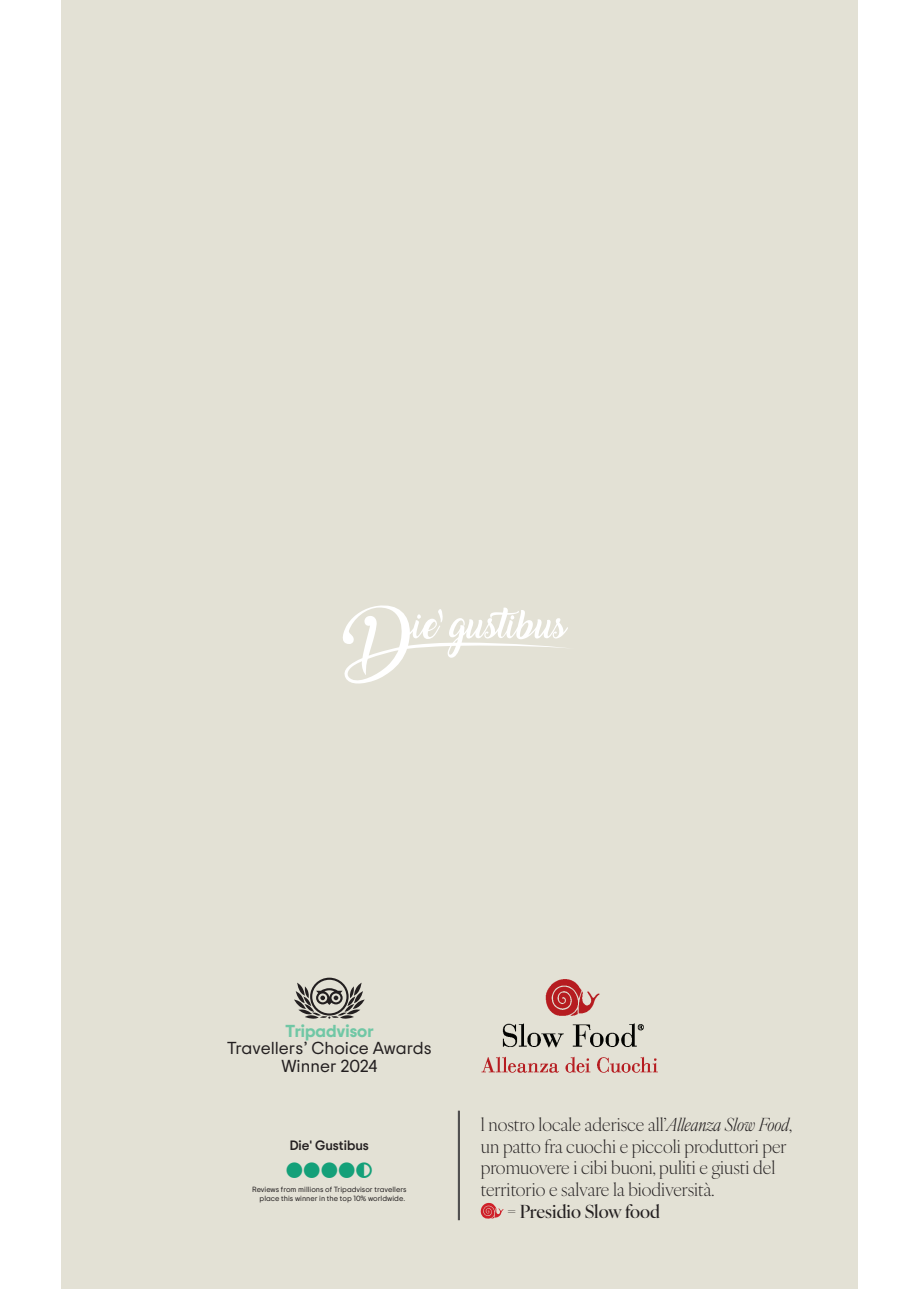
<style>
.page{position:relative;width:919px;height:1289px;background:#fff}
.page>*{position:absolute;margin:0;border:0;box-sizing:border-box;transform-origin:0 0}
.t1{font:700 22.2px "Trip Sans";color:#14a079}
.t2{font:300 18px/21.6px "Ivy Ora Display";color:#231f20}
.t3{font:500 18px "Ivy Ora Display";color:#231f20}
.t4{font:17.4px/17.7px "Trip Sans";color:#231f20;text-align:center}
.t5{font:500 13.65px "Trip Sans";color:#231f20}
.t6{font:7.5px/9px "Trip Sans";color:#231f20;text-align:right}
.s1{font-weight:700;color:#70c7a5}
.s2{font-style:italic}
</style>
<div class="page">
<div style="left:61px;top:0;width:796px;height:1288px;background:#e3e1d5"></div>
<img style="left:481px;top:979px;width:177px;height:94px">
<svg style="left:480px;top:1202px;width:23px;height:17px"></svg>
<hr style="left:459px;top:1110px;width:1px;height:110px;background:#3e3e3f">
<hr style="left:458px;top:1110px;width:1px;height:110px;background:#3e3e3f">
<svg style="left:294px;top:977px;width:70px;height:41px"></svg>
<svg style="left:343px;top:605px;width:225px;height:79px"></svg>
<p class="t4" style="left:227px;top:1021px;width:206px"><span class="s1">Tripadvisor<br></span>Travellers’ Choice Awards<br>Winner 2024</p>
<p class="t5" style="left:290px;top:1137px;width:81px">Die' Gustibus</p>
<p class="t1" style="left:286px;top:1156px;width:89px">⬤⬤⬤⬤◐</p>
<p class="t6" style="left:252px;top:1185px;width:156px">Reviews from millions of Tripadvisor travellers place this winner in the top 10% worldwide.</p>
<p class="t2" style="left:480px;top:1112px;width:313px">l nostro locale aderisce all’<span class="s2">Alleanza Slow Food</span>, un patto fra cuochi e piccoli produttori per promuovere i cibi buoni, puliti e giusti del territorio e salvare la biodiversità.</p>
<p class="t3" style="left:507px;top:1197px;width:154px">= Presidio Slow food</p>
</div>
